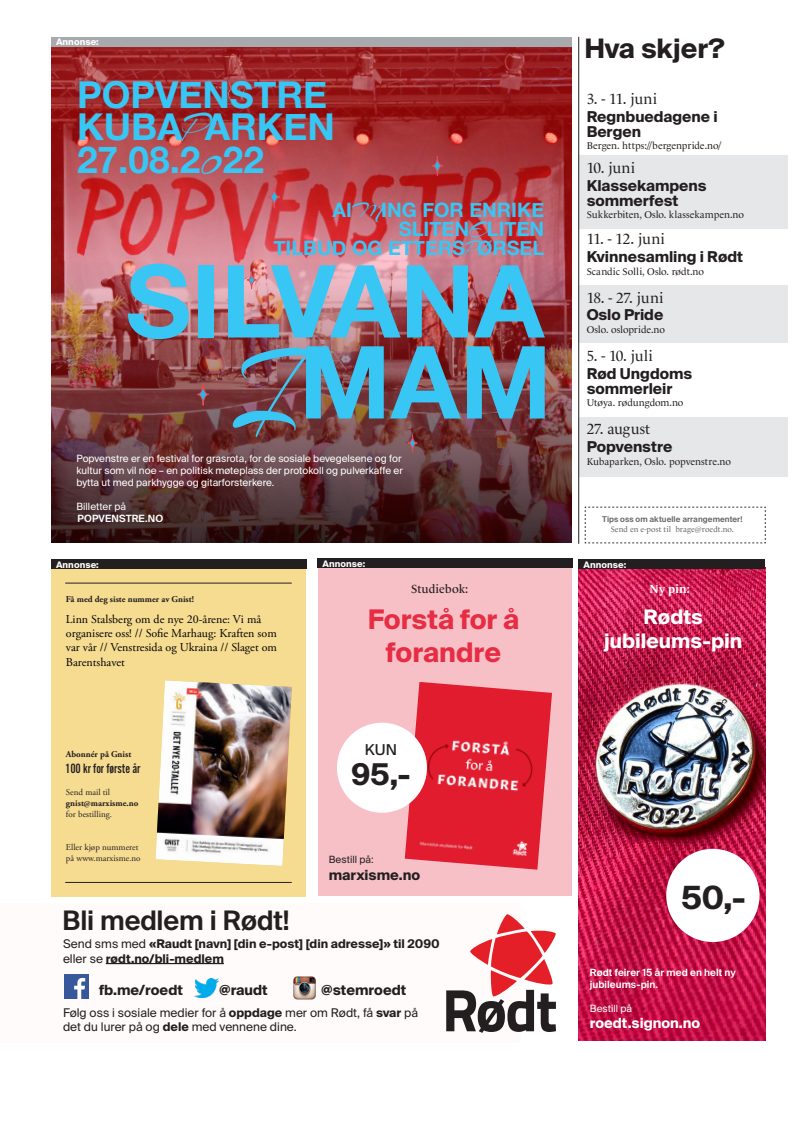
<style>
.page{position:relative;width:794px;height:1134px;background:#fff}
.page>*{position:absolute;margin:0;border:0;box-sizing:border-box;transform-origin:0 0}
.t1{font:700 101.1px/81px "Helvetica Neue";color:#38c6f4;text-align:right}
.t2{font:700 37px/32.4px "Helvetica Neue";color:#38c6f4}
.t3{font:700 32px "Suisse Intl";color:#231f20}
.t4{font:700 30px "Suisse Intl";color:#231f20}
.t5{font:700 27px/32.4px "Suisse Intl";color:#e62d44;text-align:center}
.t6{font:600 26.9px "Suisse Intl";letter-spacing:-.005em;color:#231f20}
.t7{font:700 26.8px "Suisse Intl";letter-spacing:-.01em;color:#231f20}
.t8{font:700 20px/24px "Suisse Intl";color:#fff;text-align:center}
.t9{font:700 19.8px/19.1px "Helvetica Neue";color:#38c6f4;text-align:right}
.hva_skjer_OVER{font:700 15px/15px "Suisse Intl";letter-spacing:-.005em;color:#231f20}
.aktivistkalender_DAT{font:15px "Le Monde Livre Std";letter-spacing:-.005em;color:#231f20}
.hva_skjer_OVER-2{font:15px "Le Monde Livre Std";letter-spacing:-.02em;color:#231f20}
.t10{font:15px "Suisse Intl";color:#231f20}
.t11{font:700 14px "Suisse Intl";color:#231f20}
.t12{font:14px "Alternate Got No 2 D";letter-spacing:-.005em;color:#231f20}
.t13{font:700 14px "Suisse Intl";color:#fff}
.t14{font:12px/14.4px "Adobe Garamond Pro";color:#000}
.t15{font:12px/14.4px "Suisse Intl";color:#231f20}
.t16{font:700 12px/14.4px "Suisse Intl";color:#231f20}
.t17{font:12px "Le Monde Livre Std";color:#231f20}
.t18{font:700 12px "Le Monde Livre Std";color:#fff}
.t19{font:10px/12px "Suisse Intl";color:#fff}
.hva_skjer_mellomrom{font:10px "Le Monde Livre Std";letter-spacing:-.005em;color:#231f20}
.hva_skjer_OVER-3{font:10px "Le Monde Livre Std";letter-spacing:-.005em;color:#231f20}
.t20{font:600 10px/12px "Suisse Intl";letter-spacing:.005em;color:#fff}
.t21{font:10px "Suisse Intl";letter-spacing:.005em;color:#231f20}
.t22{font:9px/11px "Adobe Garamond Pro";color:#231f20}
.t23{font:700 9px "Adobe Garamond Pro";color:#231f20}
.TEMA{font:700 9px "Suisse Intl";letter-spacing:.01em;color:#fff}
.BRØD{font:600 8px "Suisse Intl";letter-spacing:.01em;color:#656568}
.BRØD-2{font:8px "Le Monde Livre Std";letter-spacing:.01em;color:#656568}
.s1{font-family:"Arizonia";font-weight:400;font-size:41.2px}
.s2{font-family:"Arizonia";font-weight:400;font-size:22.1px}
.s3{font-family:"Arizonia";font-weight:400;font-size:112.5px}
.s4{font-weight:700}
.s5{font-weight:400}
</style>
<div class="page">
<img style="left:578px;top:569px;width:187px;height:471px">
<div style="left:579px;top:417px;width:209px;height:60px;background:#e6e7e9"></div>
<div style="left:318px;top:563px;width:253px;height:332px;background:#f7c0c7"></div>
<img style="left:405px;top:682px;width:147px;height:188px">
<div style="left:337px;top:723px;width:90px;height:90px;background:#fff;border-radius:50%"></div>
<svg style="left:51px;top:47px;width:521px;height:214px;background:#b13c41"></svg>
<div style="left:0;top:903px;width:521px;height:139px;background:#fffbfa"></div>
<div style="left:51px;top:569px;width:254px;height:327px;background:#f6dc91"></div>
<img style="left:155px;top:680px;width:137px;height:186px">
<hr style="left:65px;top:583px;width:227px;height:1px;background:#231f20">
<hr style="left:65px;top:882px;width:227px;height:1px;background:#231f20">
<img style="left:51px;top:261px;width:521px;height:282px">
<svg style="left:446px;top:914px;width:110px;height:119px"></svg>
<hr style="left:106px;top:963px;width:118px;height:1px;background:#231f20">
<div style="left:317px;top:558px;width:255px;height:10px;background:#231f20"></div>
<div style="left:579px;top:285px;width:209px;height:58px;background:#e6e7e9"></div>
<div style="left:579px;top:155px;width:209px;height:73px;background:#e6e7e9"></div>
<hr style="left:578px;top:37px;width:1px;height:507px;background:#231f20">
<div style="left:51px;top:37px;width:521px;height:10px;background:#a8a9ad"></div>
<div style="left:666px;top:849px;width:93px;height:93px;background:#fff;border-radius:50%"></div>
<svg style="left:584px;top:507px;width:182px;height:37px"></svg>
<svg style="left:408px;top:435px;width:9px;height:17px"></svg>
<div style="left:407px;top:434px;width:10px;height:18px;border:1px solid #ea4754;border-radius:50%"></div>
<svg style="left:432px;top:156px;width:10px;height:20px"></svg>
<div style="left:432px;top:156px;width:11px;height:20px;border:1px solid #ea4754;border-radius:50%"></div>
<svg style="left:247px;top:271px;width:9px;height:18px"></svg>
<div style="left:247px;top:271px;width:9px;height:18px;border:1px solid #ea4754;border-radius:50%"></div>
<svg style="left:268px;top:187px;width:12px;height:21px"></svg>
<div style="left:268px;top:186px;width:12px;height:22px;border:1px solid #ea4754;border-radius:50%"></div>
<svg style="left:197px;top:384px;width:12px;height:21px"></svg>
<div style="left:197px;top:384px;width:12px;height:22px;border:1px solid #ea4754;border-radius:50%"></div>
<img style="left:194px;top:978px;width:24px;height:20px">
<img style="left:65px;top:975px;width:24px;height:23px">
<img style="left:293px;top:976px;width:23px;height:24px">
<div style="left:578px;top:559px;width:187px;height:10px;background:#231f20"></div>
<div style="left:51px;top:559px;width:255px;height:10px;background:#231f20"></div>
<p class="TEMA" style="left:56px;top:37px;width:44px">Annonse:</p>
<p class="t2" style="left:77px;top:80px;width:259px">POPVENSTRE<br>KUBA<span class="s1">P</span>ARKEN<br>27.08.2<span class="s1">0</span>22</p>
<p class="t9" style="left:273px;top:201px;width:272px">AI<span class="s2">M</span>ING FOR ENRIKE<br>SLITEN<span class="s2">E</span>LITEN<br>TILBUD OG ETTERS<span class="s2">P</span>ØRSEL</p>
<p class="t1" style="left:126px;top:264px;width:428px">SILVANA<br><span class="s3">I</span>MAM</p>
<p class="t19" style="left:77px;top:453px;width:328px">Popvenstre er en festival for grasrota, for de sosiale bevegelsene og for kultur som vil noe – en politisk møteplass der protokoll og pulverkaffe er bytta ut med parkhygge og gitarforsterkere.</p>
<p class="t19" style="left:77px;top:501px;width:51px">Billetter på</p>
<p class="t20" style="left:77px;top:512px;width:87px">POPVENSTRE.NO</p>
<p class="t7" style="left:584px;top:33px;width:142px">Hva skjer?</p>
<p class="aktivistkalender_DAT" style="left:586px;top:90px;width:72px">3. - 11. juni</p>
<p class="hva_skjer_OVER" style="left:586px;top:109px;width:132px">Regnbuedagene i<br>Bergen</p>
<p class="hva_skjer_OVER-3" style="left:586px;top:139px;width:136px">Bergen. https://bergenpride.no/</p>
<p class="aktivistkalender_DAT" style="left:586px;top:159px;width:50px">10. juni</p>
<p class="hva_skjer_OVER" style="left:586px;top:178px;width:121px">Klassekampens sommerfest</p>
<p class="hva_skjer_OVER-3" style="left:586px;top:208px;width:159px">Sukkerbiten, Oslo. klassekampen.no</p>
<p class="hva_skjer_OVER-2" style="left:586px;top:230px;width:80px">11. - 12. juni</p>
<p class="hva_skjer_OVER" style="left:586px;top:250px;width:158px">Kvinnesamling i Rødt</p>
<p class="hva_skjer_mellomrom" style="left:586px;top:266px;width:119px">Scandic Solli, Oslo. rødt.no</p>
<p class="aktivistkalender_DAT" style="left:586px;top:288px;width:78px">18. - 27. juni</p>
<p class="hva_skjer_OVER" style="left:586px;top:308px;width:78px">Oslo Pride</p>
<p class="hva_skjer_mellomrom" style="left:586px;top:324px;width:80px">Oslo. oslopride.no</p>
<p class="aktivistkalender_DAT" style="left:586px;top:347px;width:68px">5. - 10. juli</p>
<p class="hva_skjer_OVER" style="left:586px;top:366px;width:107px">Rød Ungdoms sommerleir</p>
<p class="hva_skjer_mellomrom" style="left:586px;top:397px;width:98px">Utøya. rødungdom.no</p>
<p class="aktivistkalender_DAT" style="left:586px;top:420px;width:65px">27. august</p>
<p class="hva_skjer_OVER" style="left:586px;top:439px;width:87px">Popvenstre</p>
<p class="hva_skjer_mellomrom" style="left:586px;top:455px;width:146px">Kubaparken, Oslo. popvenstre.no</p>
<p class="BRØD" style="left:602px;top:515px;width:142px">Tips oss om aktuelle arrangementer!</p>
<p class="BRØD-2" style="left:611px;top:525px;width:125px">Send en e-post til brage@roedt.no.</p>
<p class="TEMA" style="left:322px;top:558px;width:44px">Annonse:</p>
<p class="TEMA" style="left:56px;top:559px;width:44px">Annonse:</p>
<p class="TEMA" style="left:583px;top:559px;width:44px">Annonse:</p>
<p class="t23" style="left:66px;top:594px;width:130px">Få med deg siste nummer av Gnist!</p>
<p class="t14" style="left:66px;top:612px;width:212px">Linn Stalsberg om de nye 20-årene: Vi må organisere oss! // Sofie Marhaug: Kraften som var vår // Venstresida og Ukraina // Slaget om Barentshavet</p>
<p class="t23" style="left:66px;top:749px;width:67px">Abonnér på Gnist</p>
<p class="t12" style="left:65px;top:761px;width:77px">100 kr for første år</p>
<p class="t22" style="left:66px;top:787px;width:74px">Send mail til <span class="s4">gnist@marxisme.no </span>for bestilling.</p>
<p class="t22" style="left:66px;top:842px;width:76px">Eller kjøp nummeret på www.marxisme.no</p>
<p class="t17" style="left:411px;top:582px;width:59px">Studiebok:</p>
<p class="t5" style="left:368px;top:604px;width:153px">Forstå for å forandre</p>
<p class="t10" style="left:365px;top:740px;width:34px">KUN</p>
<p class="t4" style="left:351px;top:757px;width:61px">95,-</p>
<p class="t21" style="left:329px;top:854px;width:46px">Bestill på:</p>
<p class="t11" style="left:329px;top:867px;width:93px">marxisme.no</p>
<p class="t6" style="left:62px;top:905px;width:228px">Bli medlem i Rødt!</p>
<p class="t16" style="left:63px;top:937px;width:378px"><span class="s5">Send sms med</span> «Raudt [navn] [din e-post] [din adresse]» til 2090 <span class="s5">eller se</span> rødt.no/bli-medlem</p>
<p class="t11" style="left:99px;top:982px;width:85px">fb.me/roedt</p>
<p class="t11" style="left:219px;top:982px;width:50px">@raudt</p>
<p class="t11" style="left:321px;top:982px;width:87px">@stemroedt</p>
<p class="t15" style="left:63px;top:1005px;width:356px">Følg oss i sosiale medier for å <span class="s4">oppdage</span> mer om Rødt, få <span class="s4">svar</span> på det du lurer på og <span class="s4">dele</span> med vennene dine.</p>
<p class="t18" style="left:649px;top:582px;width:42px">Ny pin:</p>
<p class="t8" style="left:604px;top:605px;width:140px">Rødts jubileums-pin</p>
<p class="t3" style="left:681px;top:879px;width:67px">50,-</p>
<p class="t20" style="left:590px;top:966px;width:147px">Rødt feirer 15 år med en helt ny jubileums-pin.</p>
<p class="t19" style="left:590px;top:1002px;width:44px">Bestill på</p>
<p class="t13" style="left:590px;top:1015px;width:112px">roedt.signon.no</p>
</div>
